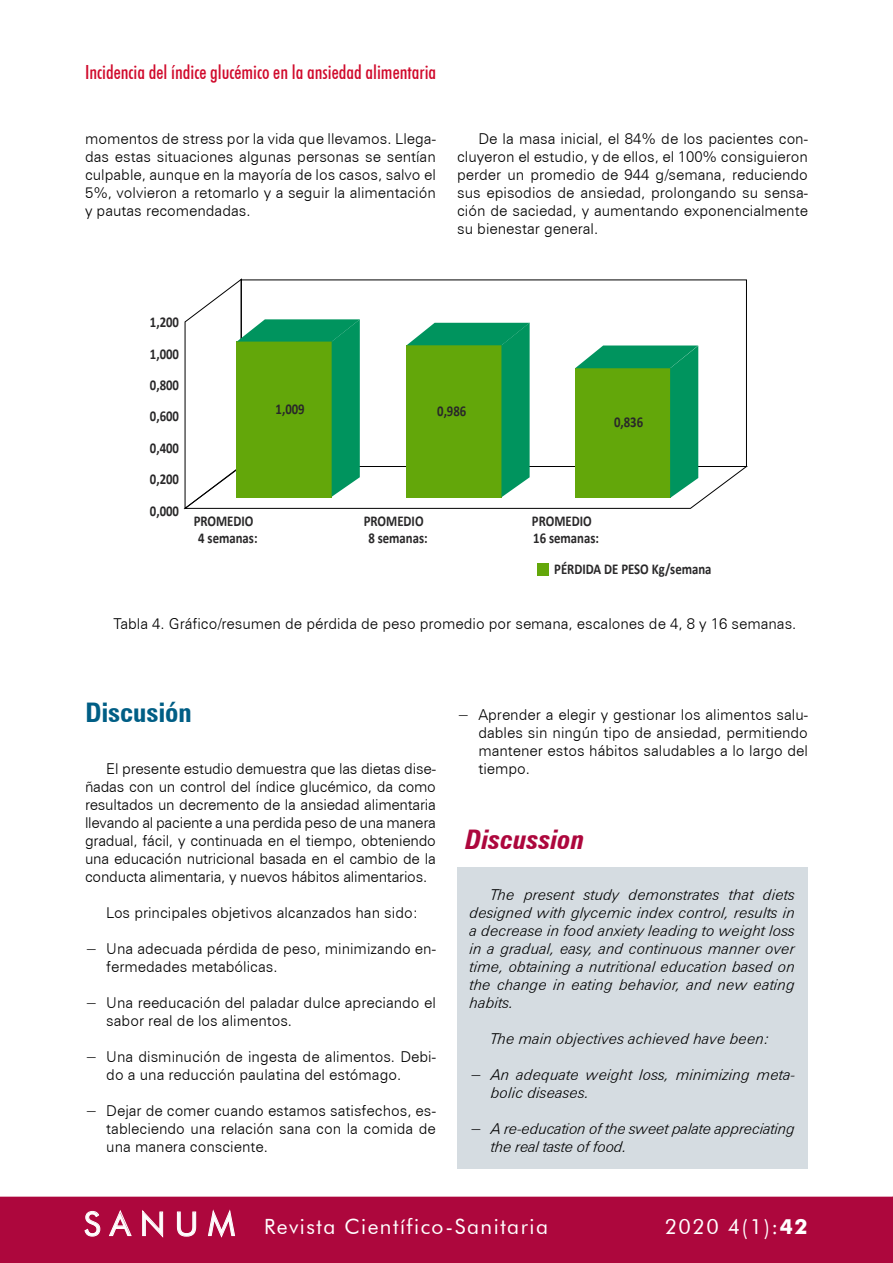
<style>
.page{position:relative;width:893px;height:1263px;background:#fff}
.page>*{position:absolute;margin:0;border:0;box-sizing:border-box;transform-origin:0 0}
.t1{font:italic 700 condensed 27px "Zurich BT";color:#ad073d}
.t2{font:700 condensed 27px "Zurich BT";color:#005e85}
.t3{font:21px "Futura BT";letter-spacing:.07em;color:#fff}
.t4{font:500 condensed 19.5px "Futura BT";color:#d00a2c}
.t5{font:300 15px/18px "Zurich BT";color:#000;text-align:justify}
.t6{font:italic 300 15px/18px "Zurich BT";color:#000}
.t7{font:700 15px/31.5px "Calibri";color:#292829;text-align:center;scale:.85 1}
.s1{font-style:normal}
.s2{font-size:33px}
.s3{font-weight:700}
</style>
<div class="page">
<div style="left:0;top:1197px;width:893px;height:66px;background:#ad073d"></div>
<div style="left:457px;top:867px;width:351px;height:302px;background:#d5dce1"></div>
<svg style="left:183px;top:278px;width:565px;height:232px"></svg>
<div style="left:537px;top:563px;width:11px;height:12px;background:#63a70a"></div>
<h3 class="t4" style="left:85px;top:60px;width:353px">Incidencia del índice glucémico en la ansiedad alimentaria</h3>
<p class="t5" style="left:85px;top:130px;width:352px">momentos de stress por la vida que llevamos. Llega&shy;das estas situaciones algunas personas se sentían culpable, aunque en la mayoría de los casos, salvo el 5%, volvieron a retomarlo y a seguir la alimentación y pautas recomendadas.</p>
<p class="t5" style="left:457px;top:130px;width:352px;text-indent:21px">De la masa inicial, el 84% de los pacientes con&shy;cluyeron el estudio, y de ellos, el 100% consiguieron perder un promedio de 944 g/semana, reduciendo sus episodios de ansiedad, prolongando su sensa&shy;ción de saciedad, y aumentando exponencialmente su bienestar general.</p>
<p class="t7" style="left:150px;top:306px;width:36px;text-align:justify">1,200<br>1,000<br>0,800<br>0,600<br>0,400<br>0,200<br>0,000</p>
<p class="t7" style="left:276px;top:393px;width:36px">1,009</p>
<p class="t7" style="left:437px;top:395px;width:36px">0,986</p>
<p class="t7" style="left:194px;top:513px;width:77px;line-height:16.5px">PROMEDIO<br>4 semanas:</p>
<p class="t7" style="left:364px;top:513px;width:77px;line-height:16.5px">PROMEDIO<br>8 semanas:</p>
<p class="t7" style="left:614px;top:406px;width:36px">0,836</p>
<p class="t7" style="left:532px;top:513px;width:80px;line-height:16.5px;text-align:left">PROMEDIO<br>16 semanas:</p>
<p class="t7" style="left:554px;top:553px;width:187px">PÉRDIDA DE PESO Kg/semana</p>
<p class="t5" style="left:114px;top:614px;width:684px">Tabla 4. Gráfico/resumen de pérdida de peso promedio por semana, escalones de 4, 8 y 16 semanas.</p>
<h1 class="t2" style="left:85px;top:696px;width:108px">Discusión</h1>
<p class="t5" style="left:85px;top:760px;width:352px;text-indent:21px">El presente estudio demuestra que las dietas dise&shy;ñadas con un control del índice glucémico, da como resultados un decremento de la ansiedad alimentaria llevando al paciente a una perdida peso de una manera gradual, fácil, y continuada en el tiempo, obteniendo una educación nutricional basada en el cambio de la conducta alimentaria, y nuevos hábitos alimentarios.</p>
<p class="t5" style="left:106px;top:904px;width:313px">Los principales objetivos alcanzados han sido:</p>
<p class="t5" style="left:106px;top:940px;width:331px;text-indent:-21px">− Una adecuada pérdida de peso, minimizando en&shy;fermedades metabólicas.</p>
<p class="t5" style="left:106px;top:994px;width:331px;text-indent:-21px">− Una reeducación del paladar dulce apreciando el sabor real de los alimentos.</p>
<p class="t5" style="left:106px;top:1048px;width:331px;text-indent:-21px">− Una disminución de ingesta de alimentos. Debi&shy;do a una reducción paulatina del estómago.</p>
<p class="t5" style="left:106px;top:1102px;width:331px;text-indent:-21px">− Dejar de comer cuando estamos satisfechos, es&shy;tableciendo una relación sana con la comida de una manera consciente.</p>
<p class="t5" style="left:478px;top:706px;width:331px;text-indent:-21px">− Aprender a elegir y gestionar los alimentos salu&shy;dables sin ningún tipo de ansiedad, permitiendo mantener estos hábitos saludables a lo largo del tiempo.</p>
<h1 class="t1" style="left:466px;top:823px;width:120px">Discussion</h1>
<p class="t6" style="left:470px;top:886px;width:327px;text-align:justify;text-indent:21px">The present study demonstrates that diets designed with glycemic index control, results in a decrease in food anxiety leading to weight loss in a gradual, easy, and continuous manner over time, obtaining a nutritional education based on the change in eating behavior, and new eating habits.</p>
<p class="t6" style="left:491px;top:1030px;width:280px">The main objectives achieved have been:</p>
<p class="t6" style="left:491px;top:1066px;width:306px;text-indent:-21px"><span class="s1">−</span> An adequate weight loss, minimizing meta&shy;bolic diseases.</p>
<p class="t6" style="left:491px;top:1120px;width:306px;text-indent:-21px"><span class="s1">−</span> A re-education of the sweet palate appreciating the real taste of food.</p>
<h2 class="t3" style="left:84px;top:1214px;width:466px"><span class="s2">S A N U M</span> Revista Científico-Sanitaria</h2>
<h2 class="t3" style="left:665px;top:1214px;width:144px">2020 4(1):<span class="s3">42</span></h2>
</div>
